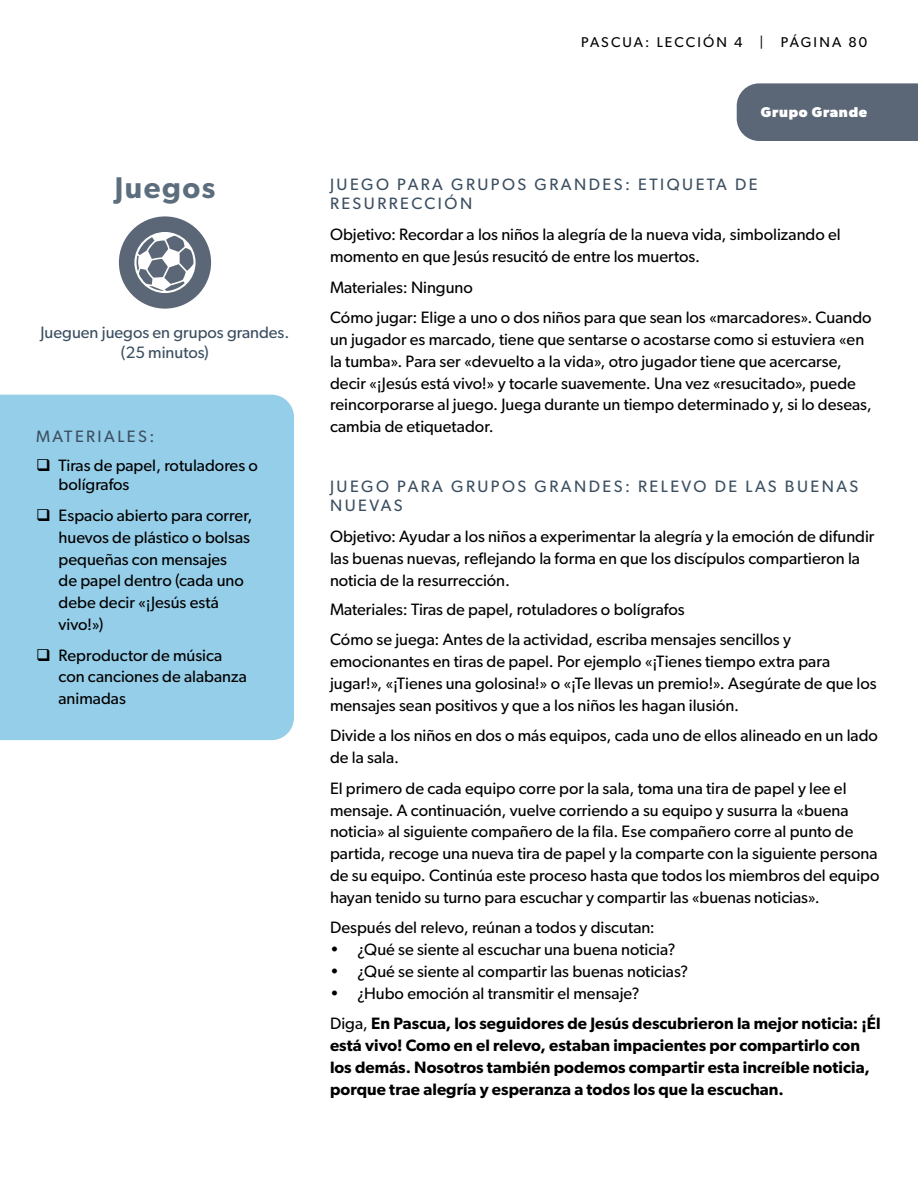
<style>
.page{position:relative;width:918px;height:1188px;background:#fff}
.page>*{position:absolute;margin:0;border:0;box-sizing:border-box;transform-origin:0 0}
.t1{font:600 30px "Gibson";letter-spacing:.05em;color:#5c6e7d}
.t2{font:16.5px/21.8px "Gibson";color:#000}
.t3{font:600 16.5px/21.8px "Gibson";letter-spacing:.005em;color:#000}
.t4{font:16.5px/19.8px "Gibson";letter-spacing:.15em;color:#3b4f61}
.t5{font:16.5px/19.8px "Gibson";color:#3b4f61;text-align:center}
.t6{font:14.25px "Gibson";letter-spacing:.15em;color:#000}
.t7{font:700 14.25px "Gibson";letter-spacing:.05em;color:#fff}
.s1{font-weight:400}
</style>
<div class="page">
<div style="left:119px;top:216px;width:92px;height:93px;background:#5b6676;border-radius:50%"></div>
<svg style="left:134px;top:232px;width:62px;height:61px"></svg>
<div style="left:737px;top:83px;width:181px;height:58px;background:#5b6676"></div>
<div style="left:0;top:395px;width:294px;height:345px;background:#95cee9"></div>
<h1 class="t1" style="left:115px;top:170px;width:102px">Juegos</h1>
<p class="t5" style="left:41px;top:323px;width:250px">Jueguen juegos en grupos grandes. (25 minutos)</p>
<p class="t4" style="left:36px;top:426px;width:120px">MATERIALES:</p>
<p class="t2" style="left:59px;top:455px;width:201px;line-height:19.8px;text-indent:-23px">❑ Tiras de papel, rotuladores o bolígrafos</p>
<p class="t2" style="left:59px;top:504px;width:196px;text-indent:-23px">❑ Espacio abierto para correr, huevos de plástico o bolsas pequeñas con mensajes<br>de papel dentro (cada uno debe decir «¡Jesús está vivo!»)</p>
<p class="t2" style="left:59px;top:644px;width:190px;text-indent:-23px">❑ Reproductor de música con canciones de alabanza animadas</p>
<p class="t6" style="left:581px;top:34px;width:288px">PASCUA: LECCIÓN 4 | PÁGINA 80</p>
<p class="t7" style="left:761px;top:104px;width:108px">Grupo Grande</p>
<p class="t4" style="left:330px;top:174px;width:429px">JUEGO PARA GRUPOS GRANDES: ETIQUETA DE<br>RESURRECCIÓN</p>
<p class="t2" style="left:330px;top:223px;width:512px">Objetivo: Recordar a los niños la alegría de la nueva vida, simbolizando el momento en que Jesús resucitó de entre los muertos.</p>
<p class="t2" style="left:330px;top:271px;width:543px;line-height:30.8px">Materiales: Ninguno<br>Cómo jugar: Elige a uno o dos niños para que sean los «marcadores». Cuando</p>
<p class="t2" style="left:330px;top:328px;width:543px">un jugador es marcado, tiene que sentarse o acostarse como si estuviera «en la tumba». Para ser «devuelto a la vida», otro jugador tiene que acercarse, decir «¡Jesús está vivo!» y tocarle suavemente. Una vez «resucitado», puede reincorporarse al juego. Juega durante un tiempo determinado y, si lo deseas, cambia de etiquetador.</p>
<p class="t4" style="left:330px;top:476px;width:530px">JUEGO PARA GRUPOS GRANDES: RELEVO DE LAS BUENAS<br>NUEVAS</p>
<p class="t2" style="left:330px;top:525px;width:546px">Objetivo: Ayudar a los niños a experimentar la alegría y la emoción de difundir las buenas nuevas, reflejando la forma en que los discípulos compartieron la noticia de la resurrección.</p>
<p class="t2" style="left:330px;top:593px;width:462px;line-height:30.8px">Materiales: Tiras de papel, rotuladores o bolígrafos<br>Cómo se juega: Antes de la actividad, escriba mensajes sencillos y</p>
<p class="t2" style="left:330px;top:650px;width:548px">emocionantes en tiras de papel. Por ejemplo «¡Tienes tiempo extra para jugar!», «¡Tienes una golosina!» o «¡Te llevas un premio!». Asegúrate de que los mensajes sean positivos y que a los niños les hagan ilusión.</p>
<p class="t2" style="left:330px;top:724px;width:550px">Divide a los niños en dos o más equipos, cada uno de ellos alineado en un lado de la sala.</p>
<p class="t2" style="left:330px;top:777px;width:551px">El primero de cada equipo corre por la sala, toma una tira de papel y lee el mensaje. A continuación, vuelve corriendo a su equipo y susurra la «buena noticia» al siguiente compañero de la fila. Ese compañero corre al punto de partida, recoge una nueva tira de papel y la comparte con la siguiente persona de su equipo. Continúa este proceso hasta que todos los miembros del equipo hayan tenido su turno para escuchar y compartir las «buenas noticias».</p>
<p class="t2" style="left:330px;top:916px;width:326px">Después del relevo, reúnan a todos y discutan:</p>
<p class="t2" style="left:330px;top:938px;width:347px">• ¿Qué se siente al escuchar una buena noticia?</p>
<p class="t2" style="left:330px;top:960px;width:360px">• ¿Qué se siente al compartir las buenas noticias?</p>
<p class="t3" style="left:330px;top:977px;width:552px;line-height:30.8px"><span class="s1">• ¿Hubo emoción al transmitir el mensaje?<br>Diga,</span> En Pascua, los seguidores de Jesús descubrieron la mejor noticia: ¡Él</p>
<p class="t3" style="left:330px;top:1034px;width:541px">está vivo! Como en el relevo, estaban impacientes por compartirlo con los demás. Nosotros también podemos compartir esta increíble noticia, porque trae alegría y esperanza a todos los que la escuchan.</p>
</div>
